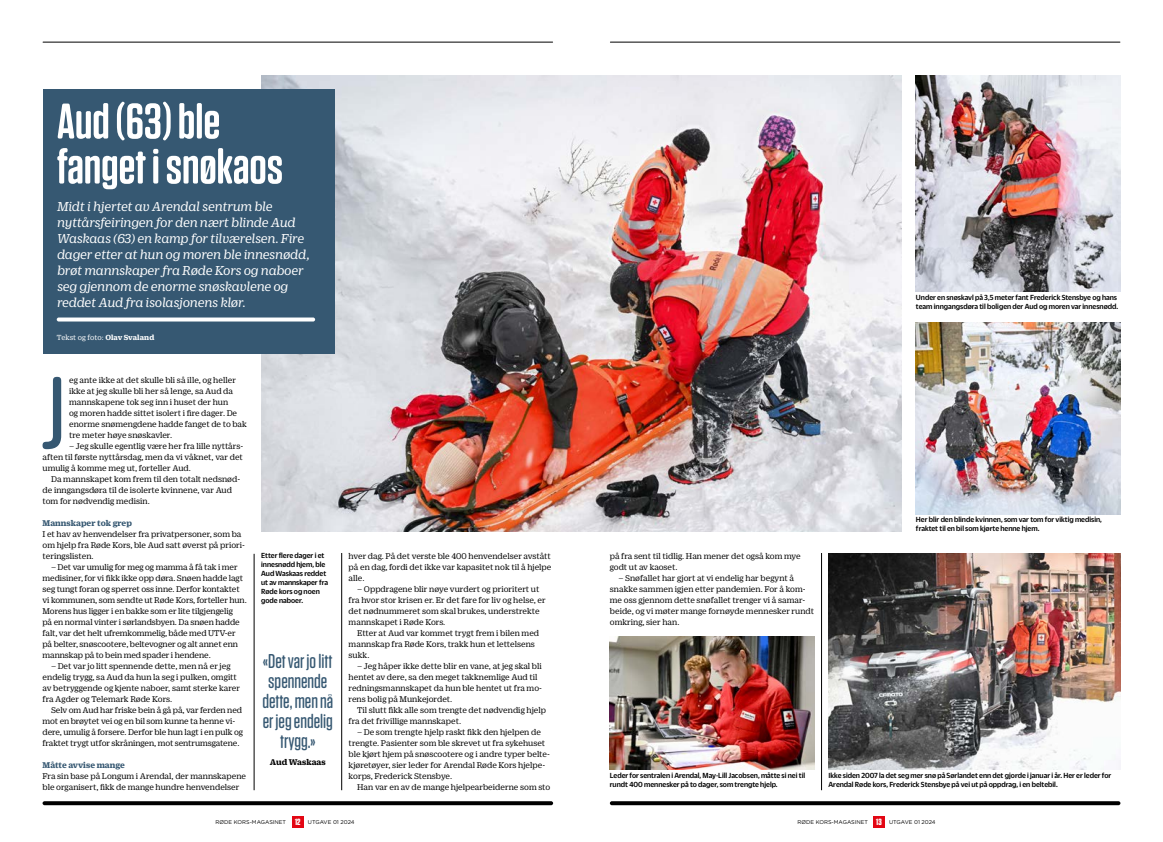
<style>
.page{position:relative;width:1163px;height:842px;background:#fff}
.page>*{position:absolute;margin:0;border:0;box-sizing:border-box;transform-origin:0 0}
.t1{font:500 103px "Tungsten Rounded";color:#365872}
.t2{font:600 50px/45px "Tungsten Rounded";color:#fff}
.t3{font:500 20px/20px "Tungsten Rounded";color:#365872;text-align:center}
.t4{font:italic 14px/16px "Duplicate Ionic";color:#fff}
.t5{font:9px/11px "Duplicate Ionic";letter-spacing:-.005em;color:#000}
.t6{font:700 9px "Duplicate Ionic";color:#365872}
.t7{font:700 9px "Duplicate Ionic";letter-spacing:-.005em;color:#000}
.t8{font:500 8px/9px "Duplicate Sans";color:#000;scale:.95 1}
.t9{font:8px "Duplicate Ionic";color:#fff}
.t10{font:5.5px "Gotham Rounded";color:#000}
.s1{font-weight:700}
.s2{font-family:"Tungsten Rounded";font-weight:700;font-size:9px;color:#fff}
</style>
<div class="page">
<img style="left:261px;top:75px;width:640px;height:456px">
<img style="left:915px;top:75px;width:205px;height:217px">
<img style="left:915px;top:323px;width:205px;height:191px">
<img style="left:828px;top:553px;width:292px;height:217px">
<div style="left:292px;top:816px;width:11px;height:12px;background:#e30613"></div>
<div style="left:873px;top:816px;width:11px;height:12px;background:#e30613"></div>
<svg style="left:43px;top:801px;width:510px;height:4px;background:#0d0d0d"></svg>
<svg style="left:609px;top:801px;width:511px;height:4px;background:#0e0e0e"></svg>
<hr style="left:43px;top:42px;width:509px;height:1px;background:#000">
<hr style="left:610px;top:42px;width:509px;height:1px;background:#000">
<div style="left:43px;top:89px;width:291px;height:265px;background:#365872"></div>
<hr style="left:254px;top:554px;width:1px;height:236px;background:#000">
<hr style="left:341px;top:553px;width:1px;height:237px;background:#000">
<svg style="left:57px;top:317px;width:258px;height:4px"></svg>
<img style="left:609px;top:636px;width:205px;height:134px">
<hr style="left:821px;top:553px;width:1px;height:237px;background:#000">
<h2 class="t2" style="left:57px;top:99px;width:228px">Aud (63) ble fanget i snøkaos</h2>
<p class="t4" style="left:57px;top:197px;width:254px">Midt i hjertet av Arendal sentrum ble nyttårsfeiringen for den nært blinde Aud Waskaas (63) en kamp for tilværelsen. Fire dager etter at hun og moren ble innesnødd, brøt mannskaper fra Røde Kors og naboer seg gjennom de enorme snøskavlene og reddet Aud fra isolasjonens klør.</p>
<p class="t9" style="left:57px;top:331px;width:99px">Tekst og foto: <span class="s1">Olav Svaland</span></p>
<p class="t8" style="left:915px;top:292px;width:214px">Under en snøskavl på 3,5 meter fant Frederick Stensbye og hans team inngangsdøra til boligen der Aud og moren var innesnødd.</p>
<h1 class="t1" style="left:42px;top:359px;width:25px">J</h1>
<p class="t5" style="left:69px;top:374px;width:179px">eg ante ikke at det skulle bli så ille, og heller ikke at jeg skulle bli her så lenge, sa Aud da mannskapene tok seg inn i huset der hun<br>og moren hadde sittet isolert i fire dager. De enorme snømengdene hadde fanget de to bak tre meter høye snøskavler.</p>
<p class="t5" style="left:43px;top:440px;width:202px;text-align:justify;text-indent:27px">– Jeg skulle egentlig være her fra lille nyttårs&shy;aften til første nyttårsdag, men da vi våknet, var det umulig å komme meg ut, forteller Aud.</p>
<p class="t5" style="left:43px;top:473px;width:199px;text-indent:9px">Da mannskapet kom frem til den totalt nedsnød&shy;de inngangsdøra til de isolerte kvinnene, var Aud tom for nødvendig medisin.</p>
<p class="t6" style="left:43px;top:517px;width:91px">Mannskaper tok grep</p>
<p class="t5" style="left:43px;top:528px;width:204px">I et hav av henvendelser fra privatpersoner, som ba om hjelp fra Røde Kors, ble Aud satt øverst på priori&shy;teringslisten.</p>
<p class="t5" style="left:43px;top:561px;width:206px;text-indent:9px">– Det var umulig for meg og mamma å få tak i mer medisiner, for vi fikk ikke opp døra. Snøen hadde lagt seg tungt foran og sperret oss inne. Derfor kontaktet vi kommunen, som sendte ut Røde Kors, forteller hun.<br>Morens hus ligger i en bakke som er lite tilgjengelig<br>på en normal vinter i sørlandsbyen. Da snøen hadde falt, var det helt ufremkommelig, både med UTV-er på belter, snøscootere, beltevogner og alt annet enn mannskap på to bein med spader i hendene.</p>
<p class="t5" style="left:43px;top:660px;width:199px;text-indent:9px">– Det var jo litt spennende dette, men nå er jeg endelig trygg, sa Aud da hun la seg i pulken, omgitt av betryggende og kjente naboer, samt sterke karer fra Agder og Telemark Røde Kors.</p>
<p class="t5" style="left:43px;top:704px;width:202px;text-indent:9px">Selv om Aud har friske bein å gå på, var ferden ned mot en brøytet vei og en bil som kunne ta henne vi&shy;dere, umulig å forsere. Derfor ble hun lagt i en pulk og fraktet trygt utfor skråningen, mot sentrumsgatene.</p>
<p class="t6" style="left:43px;top:759px;width:84px">Måtte avvise mange</p>
<p class="t5" style="left:43px;top:770px;width:205px">Fra sin base på Longum i Arendal, der mannskapene ble organisert, fikk de mange hundre henvendelser</p>
<p class="t8" style="left:915px;top:514px;width:197px">Her blir den blinde kvinnen, som var tom for viktig medisin, fraktet til en bil som kjørte henne hjem.</p>
<p class="t8" style="left:261px;top:550px;width:72px">Etter flere dager i et innesnødd hjem, ble<br>Aud Waskaas reddet ut av mannskaper fra<br>Røde kors og noen gode naboer.</p>
<p class="t5" style="left:609px;top:550px;width:192px">på fra sent til tidlig. Han mener det også kom mye godt ut av kaoset.</p>
<p class="t5" style="left:348px;top:550px;width:204px;text-align:justify">hver dag. På det verste ble 400 henvendelser avstått på en dag, fordi det ikke var kapasitet nok til å hjelpe alle.</p>
<p class="t5" style="left:348px;top:583px;width:199px;text-indent:9px">– Oppdragene blir nøye vurdert og prioritert ut fra hvor stor krisen er. Er det fare for liv og helse, er det nødnummeret som skal brukes, understrekte mannskapet i Røde Kors.</p>
<p class="t5" style="left:348px;top:627px;width:192px;text-indent:9px">Etter at Aud var kommet trygt frem i bilen med mannskap fra Røde Kors, trakk hun et lettelsens sukk.</p>
<p class="t5" style="left:348px;top:660px;width:195px;text-indent:9px">– Jeg håper ikke dette blir en vane, at jeg skal bli hentet av dere, sa den meget takknemlige Aud til redningsmannskapet da hun ble hentet ut fra mo&shy;rens bolig på Munkejordet.</p>
<p class="t5" style="left:348px;top:704px;width:199px;text-indent:9px">Til slutt fikk alle som trengte det nødvendig hjelp fra det frivillige mannskapet.</p>
<p class="t5" style="left:348px;top:726px;width:203px;text-indent:9px">– De som trengte hjelp raskt fikk den hjelpen de trengte. Pasienter som ble skrevet ut fra sykehuset ble kjørt hjem på snøscootere og i andre typer belte&shy;kjøretøyer, sier leder for Arendal Røde Kors hjelpe&shy;korps, Frederick Stensbye.</p>
<p class="t5" style="left:357px;top:781px;width:195px">Han var en av de mange hjelpearbeiderne som sto</p>
<p class="t5" style="left:609px;top:572px;width:206px;text-indent:9px">– Snøfallet har gjort at vi endelig har begynt å snakke sammen igjen etter pandemien. For å kom&shy;me oss gjennom dette snøfallet trenger vi å samar&shy;beide, og vi møter mange fornøyde mennesker rundt omkring, sier han.</p>
<h3 class="t3" style="left:262px;top:652px;width:72px">«Det var jo litt spennende dette, men nå er jeg endelig trygg.»</h3>
<p class="t7" style="left:270px;top:756px;width:57px">Aud Waskaas</p>
<p class="t8" style="left:609px;top:770px;width:207px">Leder for sentralen i Arendal, May-Lill Jacobsen, måtte si nei til rundt 400 mennesker på to dager, som trengte hjelp.</p>
<p class="t8" style="left:828px;top:770px;width:299px">Ikke siden 2007 la det seg mer snø på Sørlandet enn det gjorde i januar i år. Her er leder for<br>Arendal Røde kors, Frederick Stensbye på vei ut på oppdrag, i en beltebil.</p>
<p class="t10" style="left:215px;top:819px;width:140px">RØDE KORS-MAGASINET <span class="s2">12</span> UTGAVE 01 2024</p>
<p class="t10" style="left:797px;top:819px;width:140px">RØDE KORS-MAGASINET <span class="s2">13</span> UTGAVE 01 2024</p>
</div>
